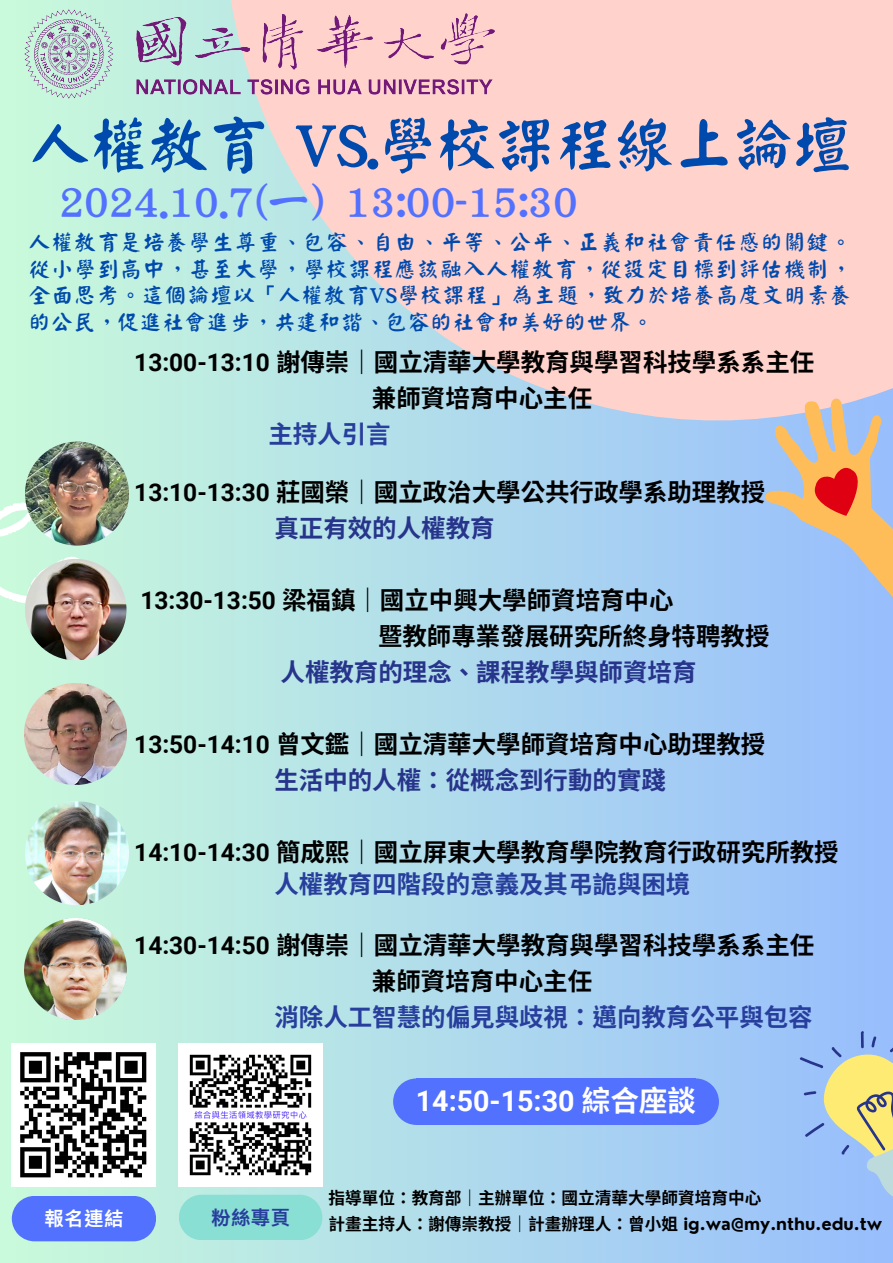
<style>
.page{position:relative;width:893px;height:1263px;background:#fff}
.page>*{position:absolute;margin:0;border:0;box-sizing:border-box;transform-origin:0 0}
.t1{font:62.4px "Han Wang Yan Kai";letter-spacing:-.05em;color:#004aad}
.t2{font:43.05px "Han Wang Yan Kai";color:#5271ff}
.t3{font:700 28.65px "Roboto";color:#fff}
.t4{font:700 24.45px/36px "Noto Sans CJ Ksc";color:#000}
.t5{font:700 24.45px "Noto Sans CJ Ksc";color:#283e9d}
.t6{font:700 24.45px "Noto Sans CJ Ksc";color:#27348b}
.t7{font:22.35px/26.4px "Han Wang Yan Kai";color:#004aad;text-align:justify}
.t8{font:700 19.88px "Arial Unicode MS";color:#fff}
.t9{font:700 19.88px "Arial Unicode MS";color:#283e9d}
.t10{font:700 16.65px "Noto Sans CJ Ksc";color:#000}
.s1{font-family:"Roboto"}
.s2{color:#27348b}
.s3{color:#283e9d}
.s4{font-family:"Noto Sans CJ Ksc"}
.s5{font-family:"Nourd"}
</style>
<div class="page">
<div style="left:0;top:0;width:893px;height:1263px;background:linear-gradient(to right,#c9fada,#97bdfd)"></div>
<svg style="left:157px;top:0;width:736px;height:487px;background:#e4d8d6"></svg>
<svg style="left:0;top:483px;width:126px;height:191px;background:#c9f6dd"></svg>
<svg style="left:799px;top:1024px;width:94px;height:186px;background:#b3c8ce"></svg>
<div style="left:672px;top:1078px;width:47px;height:47px;background:#5271ff;border-radius:50%"></div>
<div style="left:393px;top:1078px;width:46px;height:47px;background:#5271ff;border-radius:50%"></div>
<div style="left:416px;top:1078px;width:279px;height:47px;background:#5271ff"></div>
<img style="left:25px;top:9px;width:469px;height:90px">
<img style="left:25px;top:918px;width:101px;height:101px">
<img style="left:25px;top:684px;width:101px;height:101px">
<svg style="left:12px;top:1196px;width:144px;height:45px;background:#5979fc"></svg>
<div style="left:179px;top:1195px;width:143px;height:45px;background:#89dfd4"></div>
<img style="left:179px;top:1043px;width:143px;height:144px">
<img style="left:25px;top:559px;width:101px;height:101px;border-radius:50%">
<img style="left:25px;top:801px;width:104px;height:104px;border-radius:50%">
<img style="left:25px;top:442px;width:104px;height:104px;border-radius:50%">
<svg style="left:734px;top:369px;width:159px;height:249px;background:#c4bdc6"></svg>
<img style="left:12px;top:1043px;width:143px;height:144px">
<h3 class="t1" style="left:29px;top:114px;width:826px">人權教育 VS.學校課程線上論壇</h3>
<p class="t2" style="left:59px;top:181px;width:520px">2024.10.7(一) 13:00-15:30</p>
<p class="t7" style="left:28px;top:229px;width:825px">人權教育是培養學生尊重、包容、自由、平等、公平、正義和社會責任感的關鍵。從小學到高中，甚至大學，學校課程應該融入人權教育，從設定目標到評估機制，全面思考。這個論壇以「人權教育VS學校課程」為主題，致力於培養高度文明素養的公民，促進社會進步，共建和諧、包容的社會和美好的世界。</p>
<p class="t4" style="left:134px;top:343px;width:680px"><span class="s1">13:00-13:10</span> 謝傳崇｜國立清華大學教育與學習科技學系系主任</p>
<p class="t4" style="left:372px;top:379px;width:221px">兼師資培育中心主任</p>
<p class="t5" style="left:268px;top:415px;width:122px">主持人引言</p>
<h1 class="t4" style="left:274px;top:473px;width:492px;text-indent:-140px"><span class="s1">13:10-13:30</span> 莊國榮｜國立政治大學公共行政學系助理教授<span class="s2">真正有效的人權教育</span></h1>
<h2 class="t4" style="left:140px;top:581px;width:533px"><span class="s1">13:30-13:50</span> 梁福鎮｜國立中興大學師資培育中心</h2>
<h2 class="t4" style="left:378px;top:617px;width:393px">暨教師專業發展研究所終身特聘教授</h2>
<h2 class="t6" style="left:280px;top:653px;width:415px">人權教育的理念、 課程教學與師資培育</h2>
<h4 class="t4" style="left:274px;top:725px;width:492px;text-indent:-140px"><span class="s1">13:50-14:10</span> 曾文鑑｜國立清華大學師資培育中心助理教授<span class="s2">生活中的人權： 從概念到行動的實踐</span></h4>
<h5 class="t4" style="left:134px;top:835px;width:706px;line-height:32.1px;text-align:center"><span class="s1">14:10-14:30</span> 簡成熙｜國立屏東大學教育學院教育行政研究所教授<span class="s3">人權教育四階段的意義及其弔詭與困境</span></h5>
<h5 class="t4" style="left:134px;top:925px;width:680px"><span class="s1">14:30-14:50</span> 謝傳崇｜國立清華大學教育與學習科技學系系主任</h5>
<h5 class="t4" style="left:372px;top:961px;width:221px">兼師資培育中心主任</h5>
<h5 class="t5" style="left:274px;top:997px;width:540px">消除人工智慧的偏見與歧視： 邁向教育公平與包容</h5>
<p class="t8" style="left:44px;top:1205px;width:79px">報名連結</p>
<p class="t9" style="left:211px;top:1204px;width:81px">粉絲專頁</p>
<h5 class="t3" style="left:416px;top:1085px;width:280px">14:50-15:30 <span class="s4">綜合座談</span></h5>
<p class="t10" style="left:328px;top:1185px;width:433px">指導單位： 教育部｜主辦單位： 國立清華大學師資培育中心</p>
<p class="t10" style="left:328px;top:1210px;width:555px">計畫主持人： 謝傳崇教授｜計畫辦理人： 曾小姐 <span class="s5">ig.wa@my.nthu.edu.tw</span></p>
</div>
